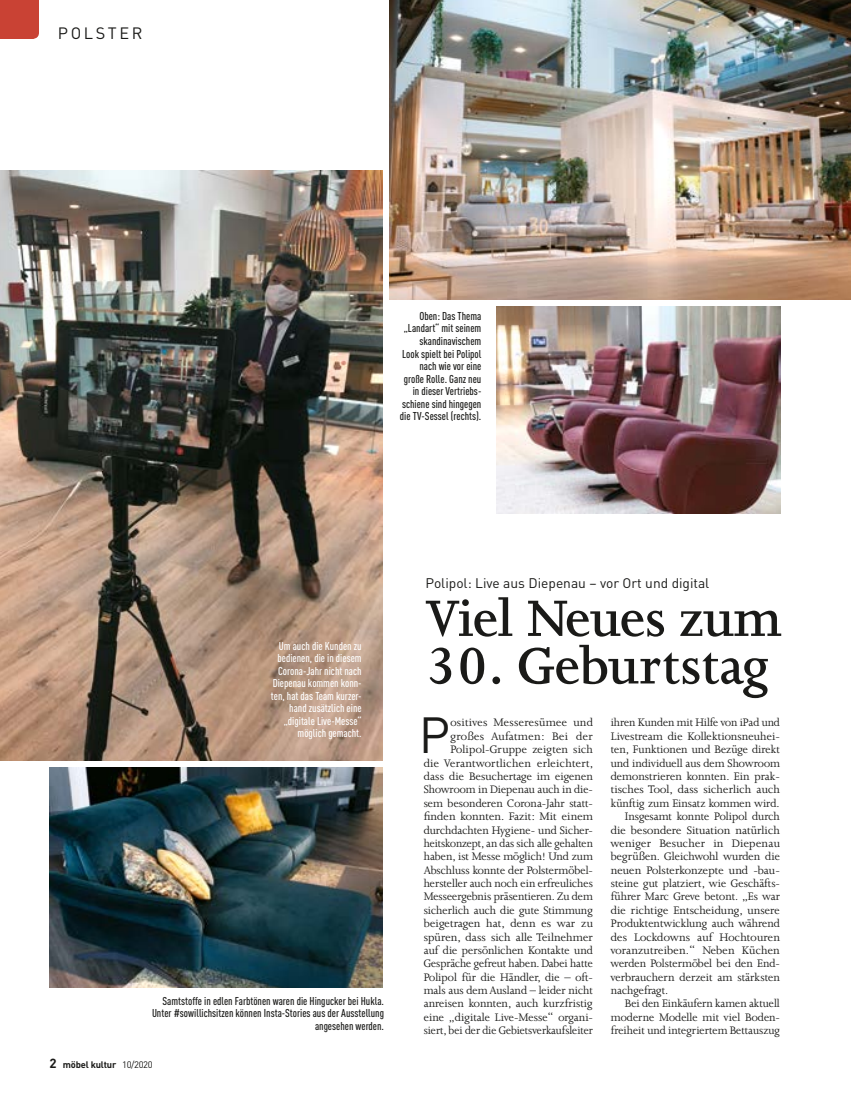
<style>
.page{position:relative;width:851px;height:1099px;background:#fff}
.page>*{position:absolute;margin:0;border:0;box-sizing:border-box;transform-origin:0 0}
.t1{font:600 58.75px "Joanna MT Pro";color:#1a1a18}
.t2{font:600 58.75px "Joanna MT Pro";letter-spacing:-.02em;color:#1a1a18}
.t3{font:50.12px "DIN Pro";color:#1a1a18}
.t4{font:16.25px "DIN Pro";letter-spacing:.16em;color:#1a1a18}
.t5{font:13.75px "DIN Pro";color:#1a1a18}
.t6{font:12.5px/13.4px "Joanna MT Pro";letter-spacing:-.01em;color:#1a1a18;text-align:right}
.t7{font:500 condensed 11.25px/12.5px "DIN Pro";color:#1a1a18;text-align:right}
.t8{font:500 condensed 11.25px/12.5px "DIN Pro";color:#fff;text-align:right}
.t9{font:700 9.38px "DIN Pro";letter-spacing:-.02em;color:#1a1a18}
.s1{font-size:13.12px}
.s2{font-weight:400}
</style>
<div class="page">
<img style="left:0;top:170px;width:382px;height:590px">
<div style="left:0;top:0;width:39px;height:39px;background:#c94234"></div>
<img style="left:496px;top:306px;width:284px;height:208px">
<img style="left:389px;top:0;width:461px;height:299px">
<img style="left:50px;top:767px;width:332px;height:220px">
<h3 class="t4" style="left:58px;top:20px;width:86px">POLSTER</h3>
<p class="t7" style="left:400px;top:309px;width:83px">Oben: Das Thema „Landart“ mit seinem skandinavischem<br>Look spielt bei Polipol nach wie vor eine große Rolle. Ganz neu in dieser Vertriebs&shy;schiene sind hingegen die TV-Sessel (rechts).</p>
<p class="t8" style="left:271px;top:638px;width:92px">Um auch die Kunden zu bedienen, die in diesem<br>Corona-Jahr nicht nach<br>Diepenau kommen konn&shy;ten, hat das Team kurzer&shy;hand zusätzlich eine „digitale Live-Messe“ möglich gemacht.</p>
<p class="t7" style="left:152px;top:993px;width:233px">Samtstoffe in edlen Farbtönen waren die Hingucker bei Hukla.<br>Unter #sowillichsitzen können Insta-Stories aus der Ausstellung angesehen werden.</p>
<p class="t9" style="left:50px;top:1056px;width:105px"><span class="s1">2</span> möbel kultur <span class="s2">10/2020</span></p>
<p class="t5" style="left:425px;top:572px;width:285px">Polipol: Live aus Diepenau – vor Ort und digital</p>
<h1 class="t2" style="left:425px;top:583px;width:358px">Viel Neues zum</h1>
<h1 class="t1" style="left:425px;top:631px;width:346px">30. Geburtstag</h1>
<h2 class="t3" style="left:419px;top:695px;width:33px">P</h2>
<p class="t6" style="left:423px;top:715px;width:171px">ositives Messeresümee und großes Aufatmen: Bei der Polipol-Gruppe zeigten sich<br>die Verantwortlichen erleichtert, dass die Besuchertage im eigenen Showroom in Diepenau auch in die&shy;sem besonderen Corona-Jahr statt&shy;finden konnten. Fazit: Mit einem durchdachten Hygiene- und Sicher&shy;heitskonzept, an das sich alle gehalten haben, ist Messe möglich! Und zum Abschluss konnte der Polstermöbel&shy;hersteller auch noch ein erfreuliches Messeergebnis präsentieren. Zu dem sicherlich auch die gute Stimmung beigetragen hat, denn es war zu spüren, dass sich alle Teilnehmer auf die persönlichen Kontakte und Gespräche gefreut haben. Dabei hatte Polipol für die Händler, die – oft&shy;mals aus dem Ausland – leider nicht anreisen konnten, auch kurzfristig eine „digitale Live-Messe“ organi&shy;siert, bei der die Gebietsverkaufsleiter</p>
<p class="t6" style="left:610px;top:715px;width:171px">ihren Kunden mit Hilfe von iPad und</p>
<p class="t6" style="left:610px;top:729px;width:171px">Livestream die Kollektionsneuhei-</p>
<p class="t6" style="left:610px;top:742px;width:171px">ten, Funktionen und Bezüge direkt</p>
<p class="t6" style="left:610px;top:756px;width:171px">und individuell aus dem Showroom</p>
<p class="t6" style="left:610px;top:769px;width:171px">demonstrieren konnten. Ein prak-</p>
<p class="t6" style="left:610px;top:782px;width:171px">tisches Tool, dass sicherlich auch</p>
<p class="t6" style="left:610px;top:796px;width:170px">künftig zum Einsatz kommen wird.</p>
<p class="t6" style="left:625px;top:809px;width:156px">Insgesamt konnte Polipol durch</p>
<p class="t6" style="left:610px;top:822px;width:171px">die besondere Situation natürlich</p>
<p class="t6" style="left:610px;top:836px;width:171px">weniger Besucher in Diepenau</p>
<p class="t6" style="left:610px;top:849px;width:171px">begrüßen. Gleichwohl wurden die</p>
<p class="t6" style="left:610px;top:863px;width:171px">neuen Polsterkonzepte und -bau-</p>
<p class="t6" style="left:610px;top:876px;width:171px">steine gut platziert, wie Geschäfts-</p>
<p class="t6" style="left:610px;top:889px;width:171px">führer Marc Greve betont. „Es war</p>
<p class="t6" style="left:610px;top:903px;width:171px">die richtige Entscheidung, unsere</p>
<p class="t6" style="left:610px;top:916px;width:171px">Produktentwicklung auch während</p>
<p class="t6" style="left:610px;top:929px;width:171px">des Lockdowns auf Hochtouren</p>
<p class="t6" style="left:610px;top:943px;width:171px">voranzutreiben.“ Neben Küchen</p>
<p class="t6" style="left:610px;top:956px;width:171px">werden Polstermöbel bei den End-</p>
<p class="t6" style="left:610px;top:970px;width:171px">verbrauchern derzeit am stärksten</p>
<p class="t6" style="left:610px;top:983px;width:59px">nachgefragt.</p>
<p class="t6" style="left:625px;top:996px;width:156px">Bei den Einkäufern kamen aktuell</p>
<p class="t6" style="left:610px;top:1010px;width:171px">moderne Modelle mit viel Boden-</p>
<p class="t6" style="left:610px;top:1023px;width:171px">freiheit und integriertem Bettauszug</p>
</div>
